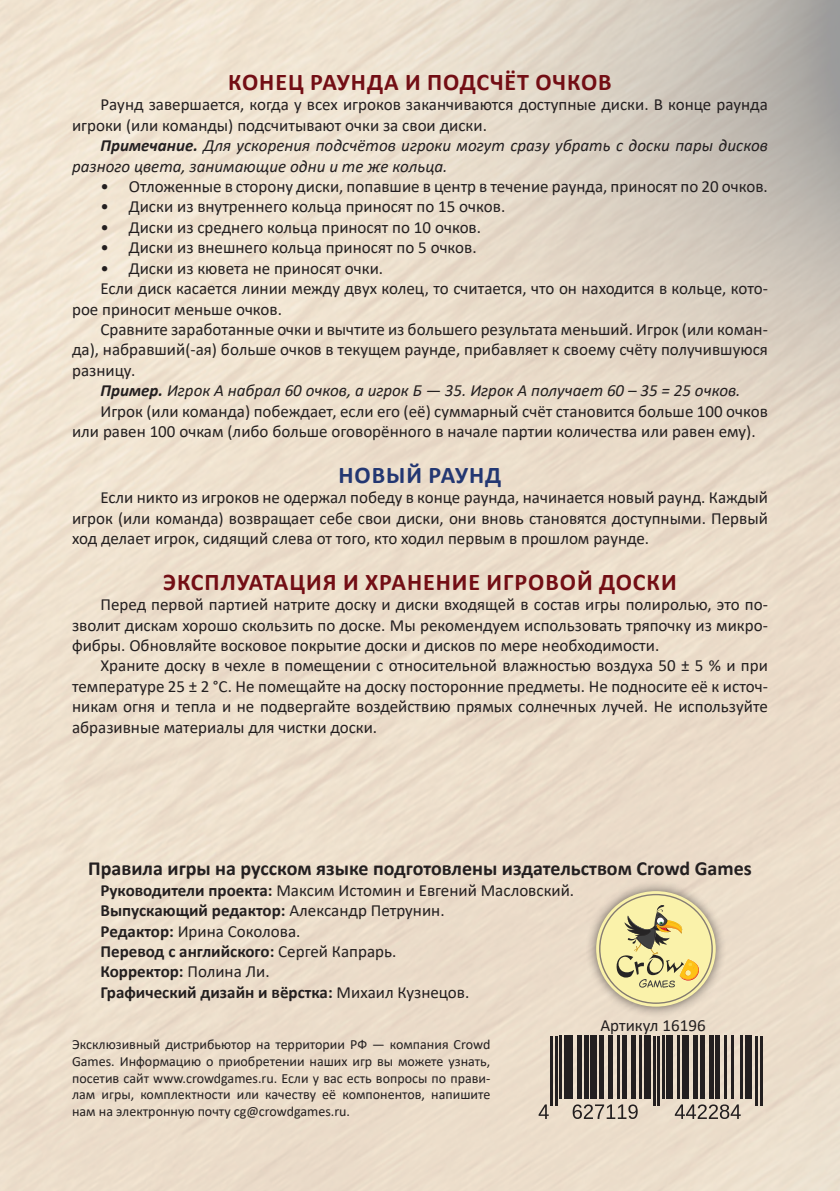
<style>
.page{position:relative;width:840px;height:1191px;background:#fff}
.page>*{position:absolute;margin:0;border:0;box-sizing:border-box;transform-origin:0 0}
.Заголовок{font:700 24px "Calibri";letter-spacing:.04em;color:#730e15}
.Заголовок-2{font:700 24px "Calibri";letter-spacing:.04em;color:#233772}
.Подзаг{font:700 20px "Calibri";color:#231f20}
.Текст{font:17px/20.4px "Calibri";color:#231f20;text-align:justify}
.Список{font:17px "Calibri";color:#231f20}
.Текст-2{font:italic 17px/20.4px "Calibri";color:#231f20}
.Текст-3{font:700 17px "Calibri";color:#231f20}
.Текст-4{font:14px/16.8px "Calibri";color:#231f20;text-align:justify}
.s1{font-weight:700}
.s2{font-weight:400}
</style>
<div class="page">
<img style="left:0;top:0;width:839px;height:1191px">
<hr style="left:550px;top:1035px;width:2px;height:70px;background:#231f20">
<hr style="left:554px;top:1035px;width:3px;height:70px;background:#231f20">
<hr style="left:559px;top:1035px;width:2px;height:63px;background:#231f20">
<div style="left:563px;top:1035px;width:9px;height:63px;background:#231f20"></div>
<hr style="left:577px;top:1035px;width:4px;height:63px;background:#231f20">
<div style="left:583px;top:1035px;width:5px;height:63px;background:#231f20"></div>
<div style="left:590px;top:1035px;width:7px;height:63px;background:#231f20"></div>
<hr style="left:599px;top:1035px;width:4px;height:63px;background:#231f20">
<hr style="left:608px;top:1035px;width:4px;height:63px;background:#231f20">
<hr style="left:617px;top:1035px;width:2px;height:63px;background:#231f20">
<div style="left:621px;top:1035px;width:5px;height:63px;background:#231f20"></div>
<div style="left:630px;top:1035px;width:5px;height:63px;background:#231f20"></div>
<hr style="left:639px;top:1035px;width:2px;height:63px;background:#231f20">
<div style="left:643px;top:1035px;width:7px;height:63px;background:#231f20"></div>
<hr style="left:652px;top:1035px;width:3px;height:70px;background:#231f20">
<hr style="left:657px;top:1035px;width:2px;height:70px;background:#231f20">
<hr style="left:661px;top:1035px;width:3px;height:63px;background:#231f20">
<div style="left:666px;top:1035px;width:6px;height:63px;background:#231f20"></div>
<hr style="left:677px;top:1035px;width:2px;height:63px;background:#231f20">
<div style="left:681px;top:1035px;width:7px;height:63px;background:#231f20"></div>
<hr style="left:693px;top:1035px;width:4px;height:63px;background:#231f20">
<div style="left:699px;top:1035px;width:5px;height:63px;background:#231f20"></div>
<div style="left:708px;top:1035px;width:5px;height:63px;background:#231f20"></div>
<hr style="left:715px;top:1035px;width:4px;height:63px;background:#231f20">
<hr style="left:724px;top:1035px;width:2px;height:63px;background:#231f20">
<hr style="left:730px;top:1035px;width:3px;height:63px;background:#231f20">
<hr style="left:739px;top:1035px;width:3px;height:63px;background:#231f20">
<div style="left:744px;top:1035px;width:7px;height:63px;background:#231f20"></div>
<hr style="left:755px;top:1035px;width:2px;height:70px;background:#231f20">
<hr style="left:759px;top:1035px;width:3px;height:70px;background:#231f20">
<svg style="left:538px;top:1104px;width:10px;height:15px"></svg>
<svg style="left:572px;top:1104px;width:65px;height:15px"></svg>
<svg style="left:674px;top:1104px;width:66px;height:15px"></svg>
<div style="left:584px;top:880px;width:142px;height:137px;background:#231f20;opacity:.75"></div>
<svg style="left:595px;top:891px;width:120px;height:115px;background:#ddd29c"></svg>
<p class="Заголовок" style="left:228px;top:65px;width:385px">КОНЕЦ РАУНДА И ПОДСЧЁТ ОЧКОВ</p>
<p class="Текст" style="left:72px;top:94px;width:697px;text-indent:28px">Раунд завершается, когда у всех игроков заканчиваются доступные диски. В конце раунда игроки (или команды) подсчитывают очки за свои диски.</p>
<p class="Текст-2" style="left:72px;top:135px;width:697px;text-indent:28px"><span class="s1">Примечание.</span> Для ускорения подсчётов игроки могут сразу убрать с доски пары дисков разного цвета, занимающие одни и те же кольца.</p>
<p class="Список" style="left:100px;top:175px;width:668px">• Отложенные в сторону диски, попавшие в центр в течение раунда, приносят по 20 очков.</p>
<p class="Список" style="left:100px;top:195px;width:406px">• Диски из внутреннего кольца приносят по 15 очков.</p>
<p class="Список" style="left:100px;top:215px;width:382px">• Диски из среднего кольца приносят по 10 очков.</p>
<p class="Список" style="left:100px;top:236px;width:377px">• Диски из внешнего кольца приносят по 5 очков.</p>
<p class="Список" style="left:100px;top:256px;width:284px">• Диски из кювета не приносят очки.</p>
<p class="Текст" style="left:72px;top:278px;width:697px;text-indent:28px">Если диск касается линии между двух колец, то считается, что он находится в кольце, кото&shy;рое приносит меньше очков.</p>
<p class="Текст" style="left:72px;top:319px;width:697px;text-indent:28px">Сравните заработанные очки и вычтите из большего результата меньший. Игрок (или коман&shy;да), набравший(-ая) больше очков в текущем раунде, прибавляет к своему счёту получившуюся разницу.</p>
<p class="Текст-2" style="left:100px;top:379px;width:641px"><span class="s1">Пример.</span> Игрок А набрал 60 очков, а игрок Б — 35. Игрок А получает 60 – 35 = 25 очков.</p>
<p class="Текст" style="left:72px;top:400px;width:697px;text-indent:28px">Игрок (или команда) побеждает, если его (её) суммарный счёт становится больше 100 очков или равен 100 очкам (либо больше оговорённого в начале партии количества или равен ему).</p>
<p class="Заголовок-2" style="left:338px;top:458px;width:164px">НОВЫЙ РАУНД</p>
<p class="Текст" style="left:72px;top:487px;width:697px;text-indent:28px">Если никто из игроков не одержал победу в конце раунда, начинается новый раунд. Каждый игрок (или команда) возвращает себе свои диски, они вновь становятся доступными. Первый ход делает игрок, сидящий слева от того, кто ходил первым в прошлом раунде.</p>
<p class="Заголовок" style="left:163px;top:565px;width:514px">ЭКСПЛУАТАЦИЯ И ХРАНЕНИЕ ИГРОВОЙ ДОСКИ</p>
<p class="Текст" style="left:72px;top:594px;width:697px;text-indent:28px">Перед первой партией натрите доску и диски входящей в состав игры полиролью, это по&shy;зволит дискам хорошо скользить по доске. Мы рекомендуем использовать тряпочку из микро&shy;фибры. Обновляйте восковое покрытие доски и дисков по мере необходимости.</p>
<p class="Текст" style="left:72px;top:655px;width:697px;text-indent:28px">Храните доску в чехле в помещении с относительной влажностью воздуха 50 ± 5 % и при температуре 25 ± 2 °C. Не помещайте на доску посторонние предметы. Не подносите её к источ&shy;никам огня и тепла и не подвергайте воздействию прямых солнечных лучей. Не используйте абразивные материалы для чистки доски.</p>
<p class="Подзаг" style="left:88px;top:854px;width:664px">Правила игры на русском языке подготовлены издательством Crowd Games</p>
<p class="Текст" style="left:100px;top:879px;width:475px"><span class="s1">Руководители проекта:</span> Максим Истомин и Евгений Масловский.</p>
<p class="Текст-3" style="left:100px;top:898px;width:345px">Выпускающий редактор: <span class="s2">Александр Петрунин.</span></p>
<p class="Текст" style="left:100px;top:920px;width:201px"><span class="s1">Редактор:</span> Ирина Соколова.</p>
<p class="Текст-3" style="left:100px;top:939px;width:297px">Перевод с английского: <span class="s2">Сергей Капрарь.</span></p>
<p class="Текст-3" style="left:100px;top:959px;width:170px">Корректор: <span class="s2">Полина Ли.</span></p>
<p class="Текст-3" style="left:100px;top:980px;width:370px">Графический дизайн и вёрстка: <span class="s2">Михаил Кузнецов.</span></p>
<p class="Текст-4" style="left:72px;top:1035px;width:419px">Эксклюзивный дистрибьютор на территории РФ — компания Crowd Games. Информацию о приобретении наших игр вы можете узнать, посетив сайт www.crowdgames.ru. Если у вас есть вопросы по прави&shy;лам игры, комплектности или качеству её компонентов, напишите нам на электронную почту cg@crowdgames.ru.</p>
<p class="Текст" style="left:600px;top:1014px;width:107px">Артикул 16196</p>
</div>
